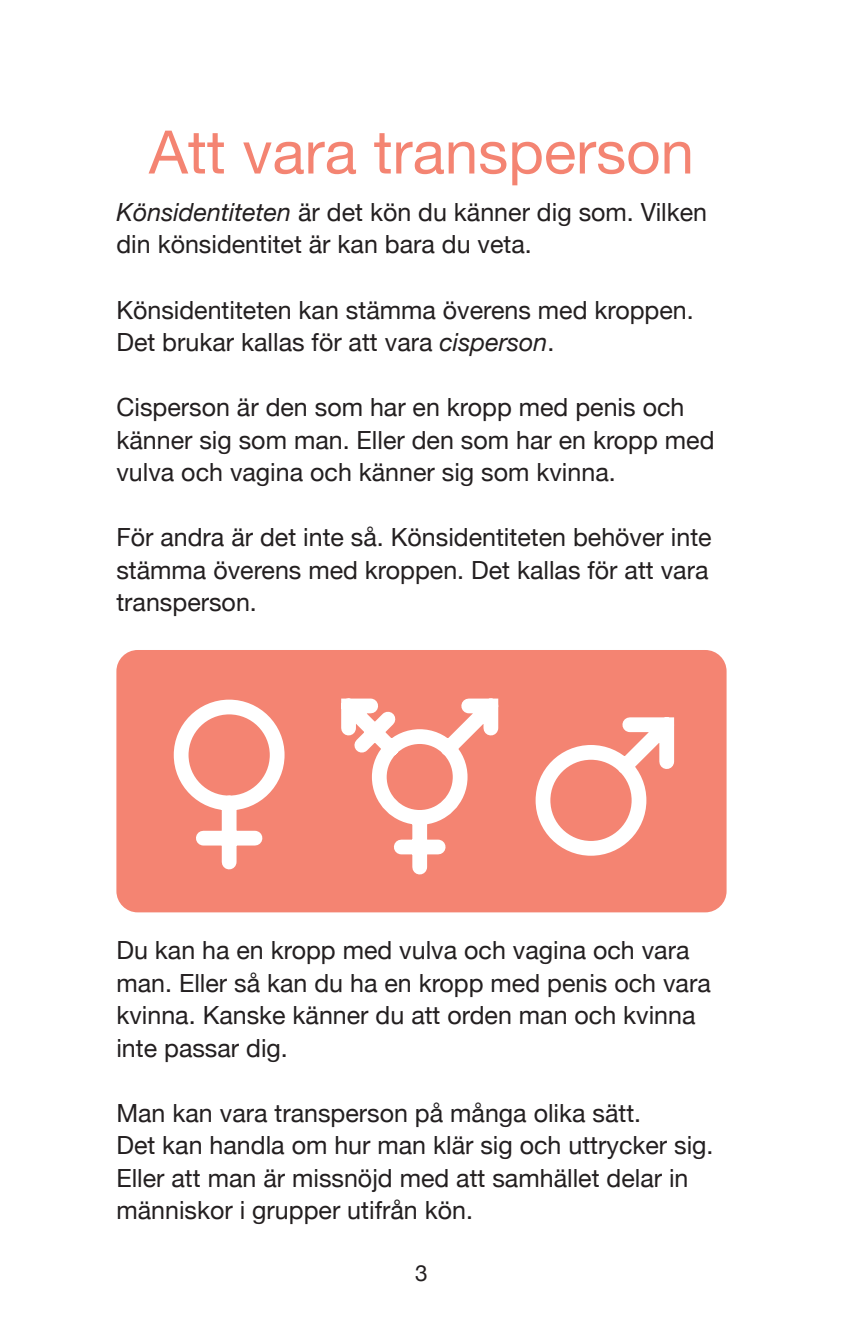
<style>
.page{position:relative;width:843px;height:1339px;background:#fff}
.page>*{position:absolute;margin:0;border:0;box-sizing:border-box;transform-origin:0 0}
.t1{font:60px "Helvetica Neue";color:#f48472}
.t2{font:25px/32.5px "Helvetica Neue";color:#231f20}
.t3{font:22.5px "Helvetica Neue";color:#231f20}
.s1{font-style:italic}
</style>
<div class="page">
<div style="left:116px;top:650px;width:610px;height:262px;background:#f48472;border-radius:21px"></div>
<svg style="left:341px;top:698px;width:158px;height:177px"></svg>
<svg style="left:535px;top:717px;width:140px;height:139px"></svg>
<svg style="left:173px;top:699px;width:112px;height:171px"></svg>
<h1 class="t1" style="left:149px;top:109px;width:546px">Att vara transperson</h1>
<p class="t2" style="left:116px;top:197px;width:592px"><span class="s1">Könsidentiteten</span> är det kön du känner dig som. Vilken din könsidentitet är kan bara du veta.</p>
<p class="t2" style="left:116px;top:295px;width:578px">Könsidentiteten kan stämma överens med kroppen.<br>Det brukar kallas för att vara <span class="s1">cisperson</span>.</p>
<p class="t2" style="left:116px;top:392px;width:599px">Cisperson är den som har en kropp med penis och känner sig som man. Eller den som har en kropp med vulva och vagina och känner sig som kvinna.</p>
<p class="t2" style="left:116px;top:522px;width:596px">För andra är det inte så. Könsidentiteten behöver inte stämma överens med kroppen. Det kallas för att vara transperson.</p>
<p class="t2" style="left:116px;top:935px;width:595px">Du kan ha en kropp med vulva och vagina och vara man. Eller så kan du ha en kropp med penis och vara kvinna. Kanske känner du att orden man och kvinna inte passar dig.</p>
<p class="t2" style="left:116px;top:1097px;width:598px">Man kan vara transperson på många olika sätt.<br>Det kan handla om hur man klär sig och uttrycker sig.<br>Eller att man är missnöjd med att samhället delar in människor i grupper utifrån kön.</p>
<p class="t3" style="left:415px;top:1256px;width:14px">3</p>
</div>
